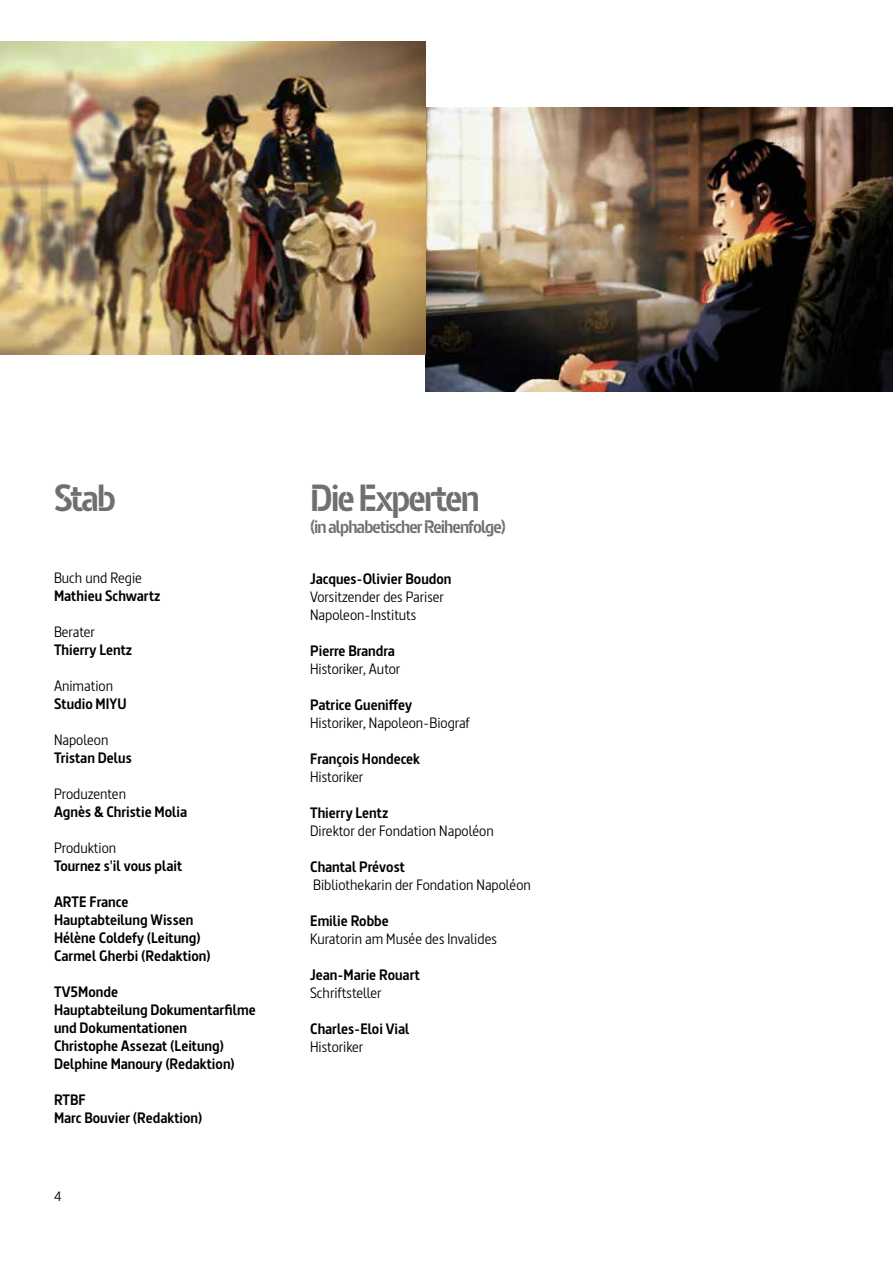
<style>
.page{position:relative;width:893px;height:1263px;background:#fff}
.page>*{position:absolute;margin:0;border:0;box-sizing:border-box;transform-origin:0 0}
.t1{font:700 37.5px "Barna Stencil";letter-spacing:-.055em;color:#706f6f}
.t2{font:700 18px "Barna Stencil";letter-spacing:-.05em;color:#706f6f}
.t3{font:700 15px/18px "Barna";color:#000}
.t4{font:15px/18px "Barna";color:#000}
.t5{font:13.5px "Barna";color:#000}
</style>
<div class="page">
<img style="left:426px;top:107px;width:467px;height:284px">
<img style="left:0;top:42px;width:426px;height:313px">
<img style="left:0;top:83px;width:1px;height:272px">
<h1 class="t1" style="left:54px;top:475px;width:64px">Stab</h1>
<p class="t4" style="left:54px;top:568px;width:89px">Buch und Regie</p>
<p class="t3" style="left:54px;top:587px;width:108px">Mathieu Schwartz</p>
<p class="t4" style="left:54px;top:622px;width:42px">Berater</p>
<p class="t3" style="left:54px;top:641px;width:80px">Thierry Lentz</p>
<p class="t4" style="left:54px;top:676px;width:61px">Animation</p>
<p class="t3" style="left:54px;top:695px;width:74px">Studio MIYU</p>
<p class="t4" style="left:54px;top:730px;width:56px">Napoleon</p>
<p class="t3" style="left:54px;top:749px;width:79px">Tristan Delus</p>
<p class="t4" style="left:54px;top:784px;width:74px">Produzenten</p>
<p class="t3" style="left:54px;top:803px;width:135px">Agnès &amp; Christie Molia</p>
<p class="t4" style="left:54px;top:838px;width:64px">Produktion</p>
<p class="t3" style="left:54px;top:857px;width:130px">Tournez s'il vous plait</p>
<p class="t3" style="left:54px;top:893px;width:158px">ARTE France<br>Hauptabteilung Wissen<br>Hélène Coldefy (Leitung)<br>Carmel Gherbi (Redaktion)</p>
<p class="t3" style="left:54px;top:983px;width:203px">TV5Monde<br>Hauptabteilung Dokumentarfilme und Dokumentationen<br>Christophe Assezat (Leitung)<br>Delphine Manoury (Redaktion)</p>
<p class="t3" style="left:54px;top:1091px;width:150px">RTBF<br>Marc Bouvier (Redaktion)</p>
<p class="t5" style="left:54px;top:1188px;width:9px">4</p>
<h1 class="t1" style="left:310px;top:475px;width:171px">Die Experten</h1>
<p class="t2" style="left:310px;top:516px;width:197px">(in alphabetischer Reihenfolge)</p>
<p class="t3" style="left:310px;top:570px;width:143px">Jacques-Olivier Boudon</p>
<p class="t4" style="left:310px;top:588px;width:135px">Vorsitzender des Pariser<br>Napoleon-Instituts</p>
<p class="t3" style="left:310px;top:642px;width:86px">Pierre Brandra</p>
<p class="t4" style="left:310px;top:660px;width:92px">Historiker, Autor</p>
<p class="t3" style="left:310px;top:696px;width:103px">Patrice Gueniffey</p>
<p class="t4" style="left:310px;top:714px;width:161px">Historiker, Napoleon-Biograf</p>
<p class="t3" style="left:310px;top:750px;width:112px">François Hondecek</p>
<p class="t4" style="left:310px;top:768px;width:55px">Historiker</p>
<p class="t3" style="left:310px;top:804px;width:80px">Thierry Lentz</p>
<p class="t4" style="left:310px;top:822px;width:185px">Direktor der Fondation Napoléon</p>
<p class="t3" style="left:310px;top:858px;width:96px">Chantal Prévost</p>
<p class="t4" style="left:313px;top:876px;width:219px">Bibliothekarin der Fondation Napoléon</p>
<p class="t3" style="left:310px;top:912px;width:80px">Emilie Robbe</p>
<p class="t4" style="left:310px;top:930px;width:188px">Kuratorin am Musée des Invalides</p>
<p class="t3" style="left:310px;top:966px;width:111px">Jean-Marie Rouart</p>
<p class="t4" style="left:310px;top:984px;width:73px">Schriftsteller</p>
<p class="t3" style="left:310px;top:1020px;width:101px">Charles-Eloi Vial</p>
<p class="t4" style="left:310px;top:1038px;width:55px">Historiker</p>
</div>
